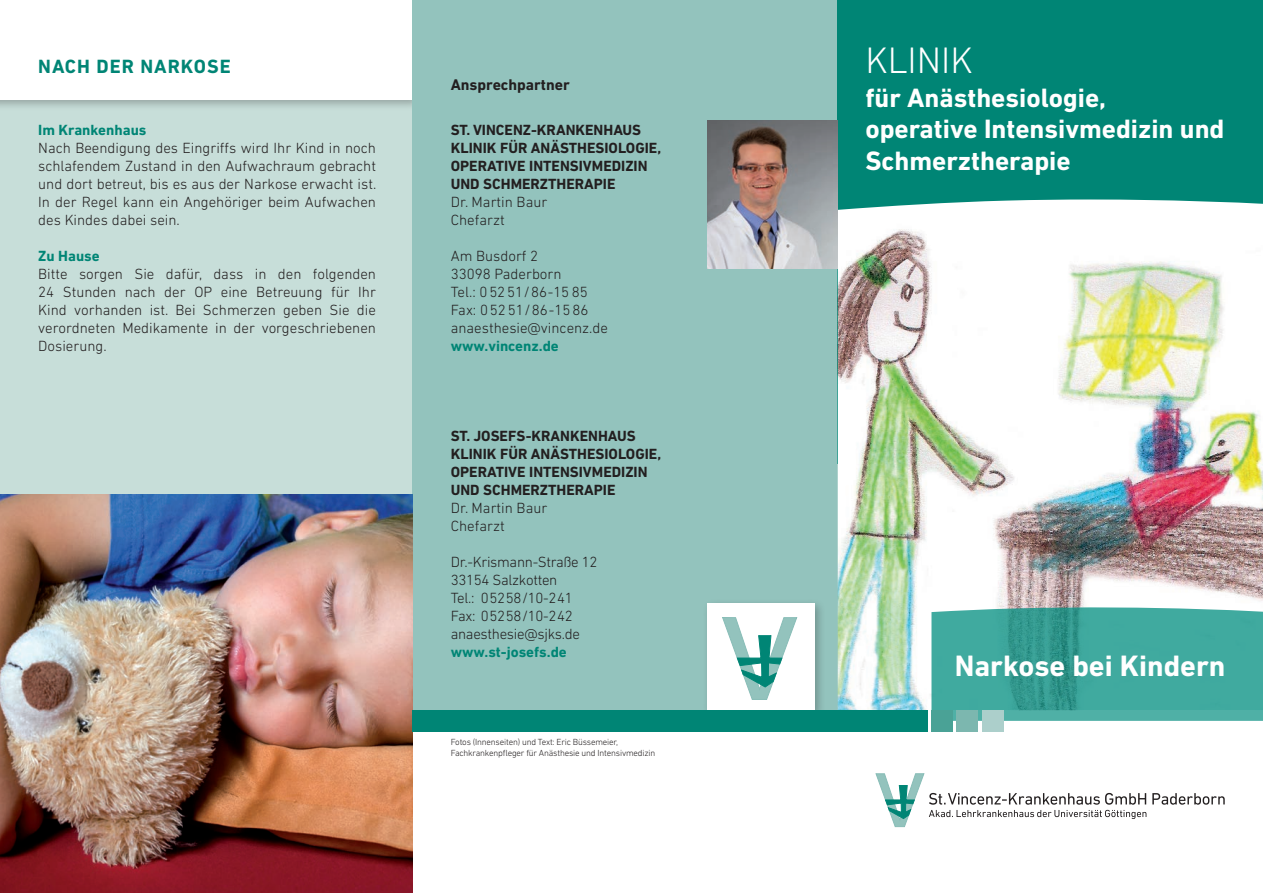
<style>
.page{position:relative;width:1263px;height:893px;background:#fff}
.page>*{position:absolute;margin:0;border:0;box-sizing:border-box;transform-origin:0 0}
.t1{font:300 37.5px "DIN Next LT Pro";color:#fff}
.t2{font:700 30px "DIN Next LT Pro";color:#fff}
.t3{font:700 27px/31.5px "DIN Next LT Pro";color:#fff}
.t4{font:700 19.5px "DIN Next LT Pro";letter-spacing:.05em;color:#008575}
.t5{font:700 15.75px "DIN Next LT Pro";color:#231f20}
.t6{font:300 15px/18px "DIN Next LT Pro";color:#231f20}
.t7{font:700 15px/18px "DIN Next LT Pro";color:#231f20}
.t8{font:300 15px/18px "DIN Next LT Pro";letter-spacing:-.02em;color:#231f20}
.t9{font:700 15px "DIN Next LT Pro";color:#008575}
.t10{font:300 9px/10.5px "DIN Next LT Pro";letter-spacing:-.02em;color:#231f20}
</style>
<div class="page">
<div style="left:0;top:0;width:412px;height:510px;background:#c7ded9"></div>
<div style="left:0;top:0;width:424px;height:111px;background:#231f20;opacity:.3"></div>
<div style="left:0;top:0;width:412px;height:100px;background:#fff"></div>
<div style="left:412px;top:0;width:426px;height:732px;background:#93c3bd"></div>
<div style="left:838px;top:0;width:425px;height:463px;background:#008575"></div>
<img style="left:0;top:494px;width:412px;height:399px">
<img style="left:838px;top:199px;width:425px;height:511px">
<svg style="left:931px;top:606px;width:332px;height:104px;background:#42a89d"></svg>
<div style="left:931px;top:710px;width:332px;height:11px;background:#4fb0a6"></div>
<div style="left:702px;top:598px;width:124px;height:123px;background:#231f20;opacity:.3"></div>
<div style="left:707px;top:603px;width:108px;height:107px;background:#fff"></div>
<svg style="left:722px;top:617px;width:75px;height:83px"></svg>
<img style="left:707px;top:120px;width:131px;height:149px">
<div style="left:412px;top:710px;width:515px;height:21px;background:#008575"></div>
<div style="left:931px;top:710px;width:21px;height:21px;background:#4aa296"></div>
<div style="left:957px;top:710px;width:21px;height:21px;background:#7cb7af"></div>
<div style="left:982px;top:710px;width:21px;height:21px;background:#accfcb"></div>
<svg style="left:876px;top:774px;width:349px;height:53px"></svg>
<h3 class="t4" style="left:38px;top:55px;width:194px">NACH DER NARKOSE</h3>
<p class="t9" style="left:38px;top:121px;width:110px">Im Krankenhaus</p>
<p class="t6" style="left:38px;top:138px;width:340px;text-align:justify">Nach Beendigung des Eingriffs wird Ihr Kind in noch schlafendem Zustand in den Aufwachraum gebracht und dort betreut, bis es aus der Narkose erwacht ist.<br>In der Regel kann ein Angehöriger beim Aufwachen des Kindes dabei sein.</p>
<p class="t9" style="left:38px;top:247px;width:63px">Zu Hause</p>
<p class="t6" style="left:38px;top:264px;width:339px;text-align:justify">Bitte sorgen Sie dafür, dass in den folgenden 24 Stunden nach der OP eine Betreuung für Ihr Kind vorhanden ist. Bei Schmerzen geben Sie die verordneten Medikamente in der vorgeschriebenen Dosierung.</p>
<p class="t5" style="left:451px;top:76px;width:121px">Ansprechpartner</p>
<p class="t7" style="left:451px;top:120px;width:212px">ST. VINCENZ-KRANKENHAUS<br>KLINIK FÜR ANÄSTHESIOLOGIE,<br>OPERATIVE INTENSIVMEDIZIN<br>UND SCHMERZTHERAPIE</p>
<p class="t6" style="left:451px;top:192px;width:98px">Dr. Martin Baur<br>Chefarzt</p>
<p class="t6" style="left:451px;top:246px;width:159px">Am Busdorf 2<br>33098 Paderborn<br>Tel.: 0 52 51/ 86-15 85<br>Fax: 0 52 51/ 86 -15 86 anaesthesie@vincenz.de</p>
<p class="t9" style="left:451px;top:337px;width:110px">www.vincenz.de</p>
<p class="t7" style="left:451px;top:427px;width:212px">ST. JOSEFS-KRANKENHAUS<br>KLINIK FÜR ANÄSTHESIOLOGIE,<br>OPERATIVE INTENSIVMEDIZIN<br>UND SCHMERZTHERAPIE</p>
<p class="t6" style="left:451px;top:499px;width:98px">Dr. Martin Baur<br>Chefarzt</p>
<p class="t8" style="left:451px;top:553px;width:148px">Dr.-Krismann-Straße 12<br>33154 Salzkotten<br>Tel.: 0 52 58 /10-2 41<br>Fax: 0 52 58 /10-2 42 anaesthesie@sjks.de</p>
<p class="t9" style="left:451px;top:643px;width:118px">www.st-josefs.de</p>
<p class="t10" style="left:451px;top:737px;width:206px">Fotos (Innenseiten) und Text: Eric Büssemeier,<br>Fachkrankenpfleger für Anästhesie und Intensivmedizin</p>
<h1 class="t1" style="left:865px;top:38px;width:109px">KLINIK</h1>
<h3 class="t3" style="left:865px;top:82px;width:361px">für Anästhesiologie, operative Intensivmedizin und<br>Schmerztherapie</h3>
<h2 class="t2" style="left:955px;top:648px;width:272px">Narkose bei Kindern</h2>
</div>
